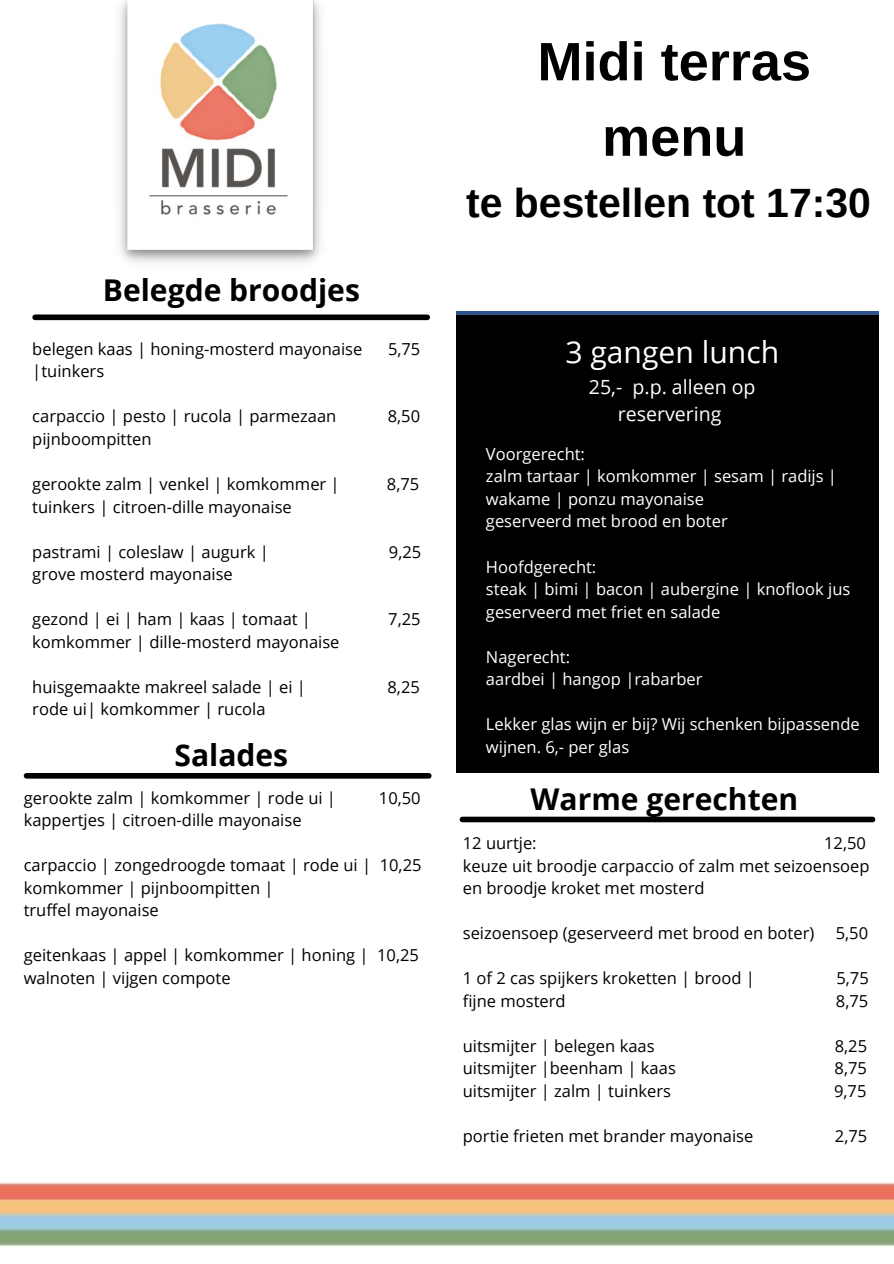
<style>
.page{position:relative;width:894px;height:1264px;background:#fff}
.page>*{position:absolute;margin:0;border:0;box-sizing:border-box;transform-origin:0 0}
.t1{font:700 54px/75.4px "Arimo";color:#000;text-align:center}
.t2{font:700 40.95px "Arimo";color:#000}
.t3{font:30.15px "Open Sans";color:#fff}
.t4{font:700 30px "Open Sans";color:#000}
.t5{font:19.5px/27px "Open Sans";color:#fff;text-align:center}
.t6{font:16.5px/22.5px "Open Sans";color:#000}
.t7{font:16.5px/22.5px "Open Sans";color:#fff}
</style>
<div class="page">
<div style="left:456px;top:311px;width:422px;height:461px;background:#000"></div>
<img style="left:119px;top:0;width:202px;height:263px">
<div style="left:35px;top:314px;width:392px;height:6px;background:#000"></div>
<div style="left:26px;top:773px;width:402px;height:5px;background:#000"></div>
<img style="left:1px;top:1182px;width:892px;height:64px">
<div style="left:462px;top:816px;width:410px;height:6px;background:#000"></div>
<p class="t4" style="left:103px;top:269px;width:258px">Belegde broodjes</p>
<p class="t6" style="left:32px;top:337px;width:331px">belegen kaas | honing-mosterd mayonaise</p>
<p class="t6" style="left:388px;top:337px;width:34px">5,75</p>
<p class="t6" style="left:32px;top:360px;width:73px">|tuinkers</p>
<p class="t6" style="left:32px;top:405px;width:305px">carpaccio | pesto | rucola | parmezaan</p>
<p class="t6" style="left:388px;top:405px;width:34px">8,50</p>
<p class="t6" style="left:32px;top:427px;width:121px">pijnboompitten</p>
<p class="t6" style="left:32px;top:472px;width:309px">gerookte zalm | venkel | komkommer |</p>
<p class="t6" style="left:387px;top:472px;width:34px">8,75</p>
<p class="t6" style="left:32px;top:495px;width:261px">tuinkers | citroen-dille mayonaise</p>
<p class="t6" style="left:32px;top:540px;width:238px">pastrami | coleslaw | augurk |</p>
<p class="t6" style="left:389px;top:540px;width:34px">9,25</p>
<p class="t6" style="left:32px;top:562px;width:202px">grove mosterd mayonaise</p>
<p class="t6" style="left:32px;top:607px;width:280px">gezond | ei | ham | kaas | tomaat |</p>
<p class="t6" style="left:388px;top:607px;width:34px">7,25</p>
<p class="t6" style="left:32px;top:630px;width:308px">komkommer | dille-mosterd mayonaise</p>
<p class="t6" style="left:32px;top:675px;width:275px">huisgemaakte makreel salade | ei |</p>
<p class="t6" style="left:387px;top:675px;width:34px">8,25</p>
<p class="t6" style="left:32px;top:697px;width:235px">rode ui| komkommer | rucola</p>
<p class="t4" style="left:174px;top:733px;width:115px">Salades</p>
<p class="t6" style="left:24px;top:785px;width:314px">gerookte zalm | komkommer | rode ui |</p>
<p class="t6" style="left:379px;top:785px;width:43px">10,50</p>
<p class="t6" style="left:24px;top:808px;width:279px">kappertjes | citroen-dille mayonaise</p>
<p class="t6" style="left:24px;top:853px;width:399px">carpaccio | zongedroogde tomaat | rode ui | 10,25</p>
<p class="t6" style="left:24px;top:876px;width:251px">komkommer | pijnboompitten |</p>
<p class="t6" style="left:24px;top:898px;width:137px">truffel mayonaise</p>
<p class="t6" style="left:24px;top:943px;width:396px">geitenkaas | appel | komkommer | honing | 10,25</p>
<p class="t6" style="left:24px;top:966px;width:208px">walnoten | vijgen compote</p>
<p class="t1" style="left:537px;top:24px;width:275px">Midi terras menu</p>
<p class="t2" style="left:466px;top:179px;width:406px">te bestellen tot 17:30</p>
<p class="t3" style="left:565px;top:331px;width:215px">3 gangen lunch</p>
<p class="t5" style="left:588px;top:372px;width:168px">25,- p.p. alleen op reservering</p>
<p class="t7" style="left:486px;top:442px;width:100px">Voorgerecht:</p>
<p class="t7" style="left:486px;top:465px;width:352px">zalm tartaar | komkommer | sesam | radijs | wakame | ponzu mayonaise</p>
<p class="t7" style="left:486px;top:510px;width:243px">geserveerd met brood en boter</p>
<p class="t7" style="left:486px;top:555px;width:112px">Hoofdgerecht:</p>
<p class="t7" style="left:486px;top:577px;width:366px">steak | bimi | bacon | aubergine | knoflook jus</p>
<p class="t7" style="left:486px;top:600px;width:236px">geserveerd met friet en salade</p>
<p class="t7" style="left:486px;top:645px;width:86px">Nagerecht:</p>
<p class="t7" style="left:486px;top:667px;width:218px">aardbei | hangop |rabarber</p>
<p class="t7" style="left:486px;top:712px;width:375px">Lekker glas wijn er bij? Wij schenken bijpassende wijnen. 6,- per glas</p>
<p class="t4" style="left:530px;top:777px;width:269px">Warme gerechten</p>
<p class="t6" style="left:462px;top:831px;width:75px">12 uurtje:</p>
<p class="t6" style="left:823px;top:831px;width:43px">12,50</p>
<p class="t6" style="left:462px;top:854px;width:408px">keuze uit broodje carpaccio of zalm met seizoensoep en broodje kroket met mosterd</p>
<p class="t6" style="left:462px;top:921px;width:353px">seizoensoep (geserveerd met brood en boter)</p>
<p class="t6" style="left:835px;top:921px;width:34px">5,50</p>
<p class="t6" style="left:462px;top:966px;width:293px">1 of 2 cas spijkers kroketten | brood |</p>
<p class="t6" style="left:836px;top:966px;width:34px">5,75</p>
<p class="t6" style="left:462px;top:989px;width:104px">fijne mosterd</p>
<p class="t6" style="left:835px;top:989px;width:34px">8,75</p>
<p class="t6" style="left:462px;top:1034px;width:193px">uitsmijter | belegen kaas</p>
<p class="t6" style="left:834px;top:1034px;width:34px">8,25</p>
<p class="t6" style="left:462px;top:1056px;width:214px">uitsmijter |beenham | kaas</p>
<p class="t6" style="left:834px;top:1056px;width:34px">8,75</p>
<p class="t6" style="left:462px;top:1079px;width:210px">uitsmijter | zalm | tuinkers</p>
<p class="t6" style="left:833px;top:1079px;width:34px">9,75</p>
<p class="t6" style="left:462px;top:1124px;width:292px">portie frieten met brander mayonaise</p>
<p class="t6" style="left:834px;top:1124px;width:34px">2,75</p>
</div>
